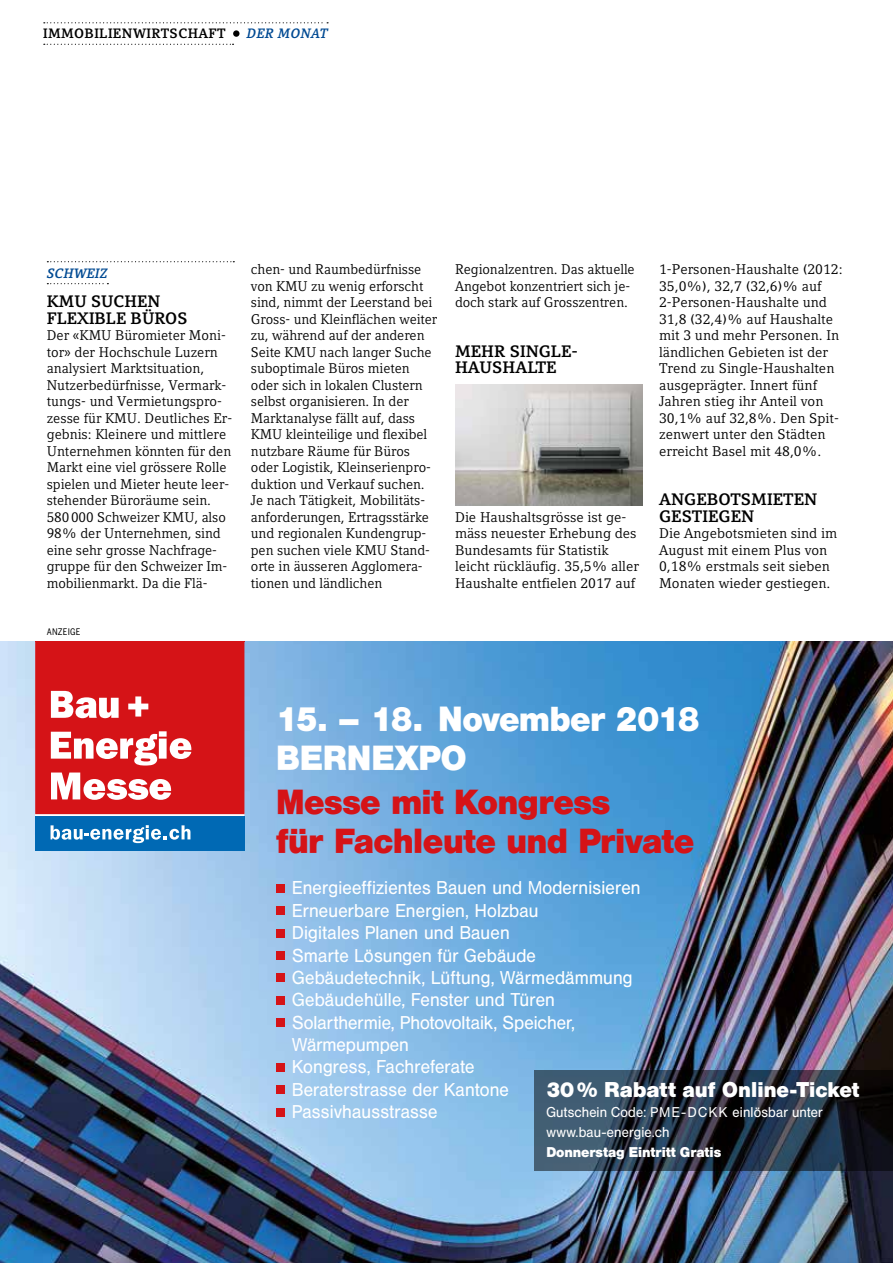
<style>
.page{position:relative;width:893px;height:1263px;background:#fff}
.page>*{position:absolute;margin:0;border:0;box-sizing:border-box;transform-origin:0 0}
.t1{font:700 34.5px/38.8px "HE10";letter-spacing:.01em;color:#d51317;scale:.95 1}
.t2{font:700 34.5px/38.8px "HE10";letter-spacing:.01em;color:#fff;scale:.95 1}
.t3{font:700 21.15px "HE10";letter-spacing:.03em;color:#fff}
.t4{font:18.45px/22.4px "HE10";letter-spacing:.015em;color:#fff;scale:.95 1}
.t5{font:700 16.5px/16.5px "Compatil Letter LT Pro";color:#000}
.t6{font:13.95px/16.5px "Compatil Letter LT Pro";letter-spacing:-.005em;color:#000}
.t7{font:13.95px/19.8px "HE10";letter-spacing:.02em;color:#fff;scale:.95 1}
.t8{font:700 13.95px "HE10";letter-spacing:.02em;color:#fff;scale:.95 1}
.t9{font:700 13.5px "Compatil Letter LT Pro";letter-spacing:.025em;color:#000}
.t10{font:italic 700 13.5px "Compatil Letter LT Pro";letter-spacing:.025em;color:#004a93}
.t11{font:italic 700 13.5px "Compatil Letter LT Pro";color:#004a93}
.t12{font:9px "Benton Sans Cond";letter-spacing:.025em;color:#000}
</style>
<div class="page">
<svg style="left:44px;top:22px;width:284px;height:1px"></svg>
<svg style="left:44px;top:44px;width:190px;height:1px"></svg>
<div style="left:233px;top:30px;width:6px;height:7px;background:#000;border-radius:50%"></div>
<svg style="left:47px;top:261px;width:187px;height:1px"></svg>
<svg style="left:47px;top:283px;width:61px;height:1px"></svg>
<img style="left:455px;top:384px;width:187px;height:121px">
<img style="left:0;top:642px;width:893px;height:621px">
<svg style="left:534px;top:1070px;width:359px;height:100px;background:#263444"></svg>
<svg style="left:35px;top:814px;width:209px;height:2px"></svg>
<div style="left:35px;top:642px;width:209px;height:172px;background:#d51317"></div>
<div style="left:35px;top:816px;width:209px;height:35px;background:#0069b4"></div>
<svg style="left:51px;top:825px;width:140px;height:18px"></svg>
<svg style="left:51px;top:691px;width:68px;height:27px"></svg>
<svg style="left:128px;top:696px;width:20px;height:20px"></svg>
<svg style="left:51px;top:731px;width:140px;height:34px"></svg>
<svg style="left:51px;top:772px;width:120px;height:28px"></svg>
<div style="left:276px;top:884px;width:8px;height:8px;background:#d51317"></div>
<div style="left:276px;top:906px;width:8px;height:9px;background:#d51317"></div>
<div style="left:276px;top:929px;width:8px;height:8px;background:#d51317"></div>
<div style="left:276px;top:951px;width:8px;height:8px;background:#d51317"></div>
<div style="left:276px;top:974px;width:8px;height:8px;background:#d51317"></div>
<div style="left:276px;top:996px;width:8px;height:8px;background:#d51317"></div>
<div style="left:276px;top:1018px;width:8px;height:8px;background:#d51317"></div>
<div style="left:276px;top:1063px;width:8px;height:8px;background:#d51317"></div>
<div style="left:276px;top:1085px;width:8px;height:9px;background:#d51317"></div>
<div style="left:276px;top:1108px;width:8px;height:8px;background:#d51317"></div>
<p class="t9" style="left:43px;top:26px;width:184px">IMMOBILIENWIRTSCHAFT</p>
<p class="t10" style="left:247px;top:26px;width:83px">DER MONAT</p>
<p class="t11" style="left:47px;top:265px;width:63px">SCHWEIZ</p>
<p class="t5" style="left:47px;top:293px;width:142px">KMU SUCHEN<br>FLEXIBLE BÜROS</p>
<p class="t6" style="left:47px;top:327px;width:187px">Der «KMU Büromieter Moni&shy;tor» der Hochschule Luzern analysiert Marktsituation,<br>Nutzerbedürfnisse, Vermark&shy;tungs- und Vermietungspro&shy;zesse für KMU. Deutliches Er&shy;gebnis: Kleinere und mittlere<br>Unternehmen könnten für den<br>Markt eine viel grössere Rolle spielen und Mieter heute leer&shy;stehender Büroräume sein.<br>580000 Schweizer KMU, also<br>98% der Unternehmen, sind eine sehr grosse Nachfrage&shy;gruppe für den Schweizer Im&shy;mobilienmarkt. Da die Flä-</p>
<p class="t12" style="left:47px;top:627px;width:35px">ANZEIGE</p>
<p class="t6" style="left:251px;top:261px;width:188px">chen- und Raumbedürfnisse von KMU zu wenig erforscht sind, nimmt der Leerstand bei<br>Gross- und Kleinflächen weiter zu, während auf der anderen<br>Seite KMU nach langer Suche suboptimale Büros mieten oder sich in lokalen Clustern selbst organisieren. In der<br>Marktanalyse fällt auf, dass<br>KMU kleinteilige und flexibel nutzbare Räume für Büros oder Logistik, Kleinserienpro&shy;duktion und Verkauf suchen.<br>Je nach Tätigkeit, Mobilitäts&shy;anforderungen, Ertragsstärke und regionalen Kundengrup&shy;pen suchen viele KMU Stand&shy;orte in äusseren Agglomera&shy;tionen und ländlichen</p>
<p class="t6" style="left:455px;top:261px;width:181px">Regionalzentren. Das aktuelle<br>Angebot konzentriert sich je&shy;doch stark auf Grosszentren.</p>
<p class="t5" style="left:455px;top:343px;width:124px">MEHR SINGLE-<br>HAUSHALTE</p>
<p class="t6" style="left:455px;top:509px;width:185px">Die Haushaltsgrösse ist ge&shy;mäss neuester Erhebung des<br>Bundesamts für Statistik leicht rückläufig. 35,5% aller<br>Haushalte entfielen 2017 auf</p>
<p class="t6" style="left:659px;top:261px;width:185px">1-Personen-Haushalte (2012:<br>35,0%), 32,7 (32,6)% auf<br>2-Personen-Haushalte und<br>31,8 (32,4)% auf Haushalte mit 3 und mehr Personen. In ländlichen Gebieten ist der<br>Trend zu Single-Haushalten ausgeprägter. Innert fünf<br>Jahren stieg ihr Anteil von<br>30,1% auf 32,8%. Den Spit&shy;zenwert unter den Städten erreicht Basel mit 48,0%.</p>
<p class="t5" style="left:659px;top:491px;width:160px">ANGEBOTSMIETEN<br>GESTIEGEN</p>
<p class="t6" style="left:659px;top:525px;width:179px">Die Angebotsmieten sind im<br>August mit einem Plus von<br>0,18% erstmals seit sieben<br>Monaten wieder gestiegen.</p>
<h1 class="t2" style="left:276px;top:698px;width:447px">15. – 18. November 2018<br>BERNEXPO</h1>
<h1 class="t1" style="left:276px;top:782px;width:441px">Messe mit Kongress<br>für Fachleute und Private</h1>
<p class="t4" style="left:292px;top:877px;width:368px">Energieeffizientes Bauen und Modernisieren<br>Erneuerbare Energien, Holzbau<br>Digitales Planen und Bauen<br>Smarte Lösungen für Gebäude<br>Gebäudetechnik, Lüftung, Wärmedämmung<br>Gebäudehülle, Fenster und Türen<br>Solarthermie, Photovoltaik, Speicher,<br>Wärmepumpen<br>Kongress, Fachreferate<br>Beraterstrasse der Kantone<br>Passivhausstrasse</p>
<h2 class="t3" style="left:546px;top:1077px;width:314px">30 % Rabatt auf Online-Ticket</h2>
<p class="t7" style="left:546px;top:1102px;width:292px">Gutschein Code: PME-DCKK einlösbar unter www.bau-energie.ch</p>
<p class="t8" style="left:546px;top:1143px;width:185px">Donnerstag Eintritt Gratis</p>
</div>
